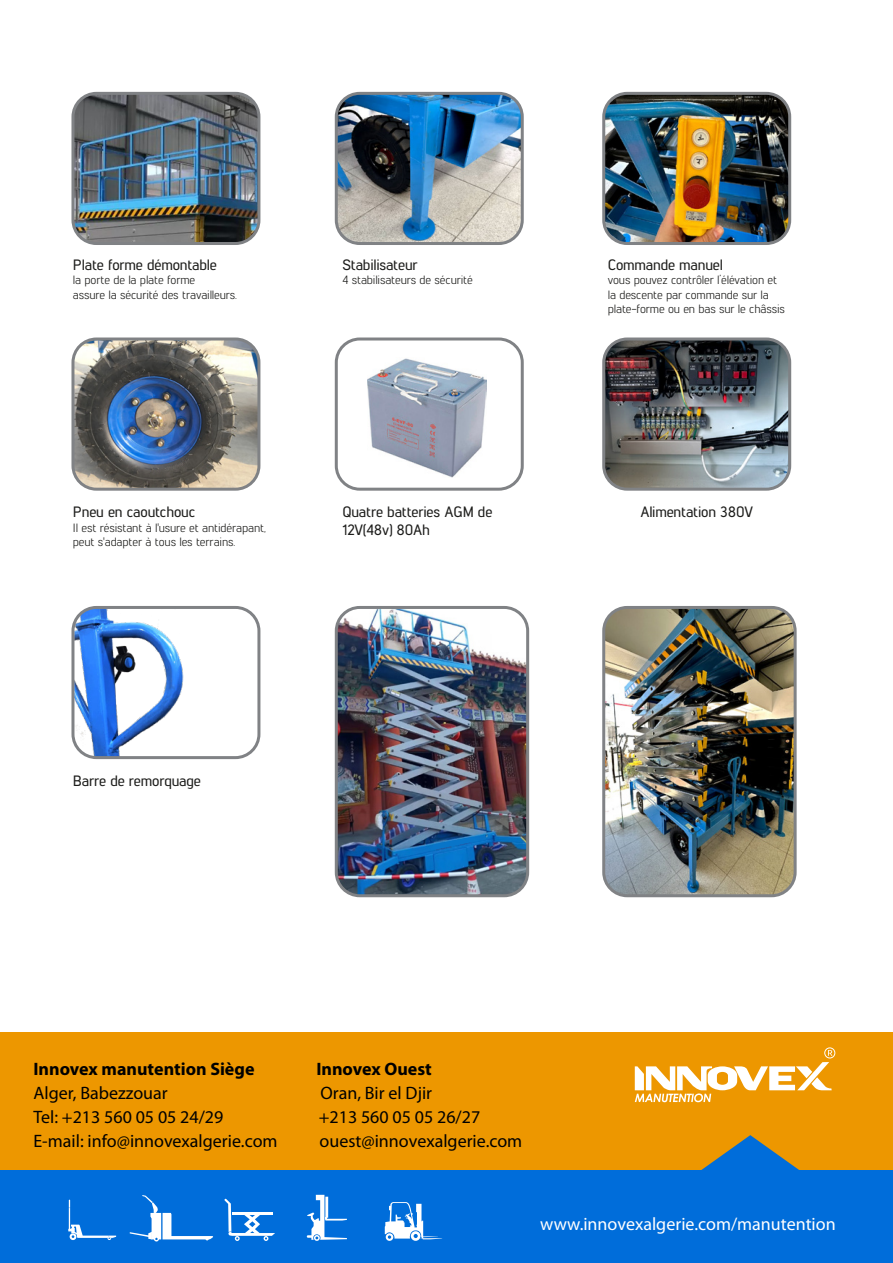
<style>
.page{position:relative;width:893px;height:1263px;background:#fff}
.page>*{position:absolute;margin:0;border:0;box-sizing:border-box;transform-origin:0 0}
.t1{font:18px "Myriad Pro";color:#000}
.t2{font:700 18px "Myriad Pro";color:#000}
.t3{font:18px "Myriad Pro";color:#fff}
.t4{font:500 15px/18px "Lintel";letter-spacing:-.015em;color:#1d1d1b}
.t5{font:12px/14.4px "Lintel";letter-spacing:-.015em;color:#1d1d1b}
</style>
<div class="page">
<div style="left:0;top:1032px;width:893px;height:141px;background:#ed9700"></div>
<div style="left:0;top:1171px;width:893px;height:92px;background:#006dda"></div>
<svg style="left:306px;top:1195px;width:41px;height:46px"></svg>
<svg style="left:224px;top:1198px;width:51px;height:43px"></svg>
<div style="left:386px;top:1233px;width:7px;height:8px;background:#fff;border-radius:50%"></div>
<svg style="left:385px;top:1202px;width:57px;height:37px"></svg>
<svg style="left:68px;top:1199px;width:48px;height:41px"></svg>
<svg style="left:129px;top:1195px;width:84px;height:46px"></svg>
<svg style="left:672px;top:1135px;width:156px;height:36px"></svg>
<svg style="left:635px;top:1047px;width:200px;height:55px"></svg>
<img style="left:75px;top:94px;width:184px;height:147px">
<div style="left:71px;top:92px;width:189px;height:153px;border:3px solid #808285;border-radius:24px"></div>
<img style="left:339px;top:96px;width:181px;height:145px">
<div style="left:335px;top:92px;width:189px;height:153px;border:3px solid #808285;border-radius:24px"></div>
<img style="left:606px;top:96px;width:181px;height:145px">
<div style="left:602px;top:92px;width:189px;height:153px;border:3px solid #808285;border-radius:24px"></div>
<img style="left:75px;top:341px;width:181px;height:146px">
<div style="left:71px;top:337px;width:189px;height:154px;border:3px solid #808285;border-radius:24px"></div>
<img style="left:606px;top:341px;width:181px;height:146px">
<div style="left:602px;top:337px;width:189px;height:154px;border:3px solid #808285;border-radius:24px"></div>
<img style="left:337px;top:610px;width:188px;height:285px">
<svg style="left:432px;top:837px;width:42px;height:13px"></svg>
<div style="left:335px;top:606px;width:194px;height:291px;border:3px solid #808285;border-radius:24px"></div>
<img style="left:606px;top:610px;width:187px;height:283px">
<div style="left:602px;top:606px;width:195px;height:291px;border:3px solid #808285;border-radius:24px"></div>
<img style="left:367px;top:358px;width:119px;height:119px">
<div style="left:335px;top:337px;width:189px;height:154px;border:3px solid #808285;border-radius:24px"></div>
<img style="left:75px;top:610px;width:109px;height:145px">
<div style="left:71px;top:606px;width:189px;height:153px;border:3px solid #808285;border-radius:24px"></div>
<p class="t4" style="left:73px;top:255px;width:145px">Plate forme démontable</p>
<p class="t5" style="left:73px;top:272px;width:165px">la porte de la plate forme<br>assure la sécurité des travailleurs.</p>
<p class="t4" style="left:342px;top:255px;width:77px">Stabilisateur</p>
<p class="t5" style="left:342px;top:272px;width:132px">4 stabilisateurs de sécurité</p>
<p class="t4" style="left:73px;top:502px;width:124px">Pneu en caoutchouc</p>
<p class="t5" style="left:73px;top:520px;width:194px">Il est résistant à l'usure et antidérapant, peut s'adapter à tous les terrains.</p>
<p class="t4" style="left:342px;top:502px;width:152px">Quatre batteries AGM de<br>12V(48v) 80Ah</p>
<p class="t4" style="left:73px;top:771px;width:129px">Barre de remorquage</p>
<p class="t4" style="left:608px;top:255px;width:117px">Commande manuel</p>
<p class="t5" style="left:608px;top:272px;width:179px">vous pouvez contrôler l’élévation et la descente par commande sur la plate-forme ou en bas sur le châssis</p>
<p class="t4" style="left:640px;top:502px;width:114px">Alimentation 380V</p>
<h1 class="t2" style="left:33px;top:1057px;width:223px">Innovex manutention Siège</h1>
<h1 class="t2" style="left:316px;top:1057px;width:117px">Innovex Ouest</h1>
<h1 class="t1" style="left:33px;top:1082px;width:136px">Alger, Babezzouar</h1>
<h1 class="t1" style="left:320px;top:1082px;width:113px">Oran, Bir el Djir</h1>
<h1 class="t1" style="left:33px;top:1106px;width:191px">Tel: +213 560 05 05 24/29</h1>
<h1 class="t1" style="left:319px;top:1106px;width:163px">+213 560 05 05 26/27</h1>
<h1 class="t1" style="left:33px;top:1130px;width:246px">E-mail: info@innovexalgerie.com</h1>
<h1 class="t1" style="left:320px;top:1130px;width:204px">ouest@innovexalgerie.com</h1>
<h1 class="t3" style="left:540px;top:1213px;width:297px">www.innovexalgerie.com/manutention</h1>
</div>
